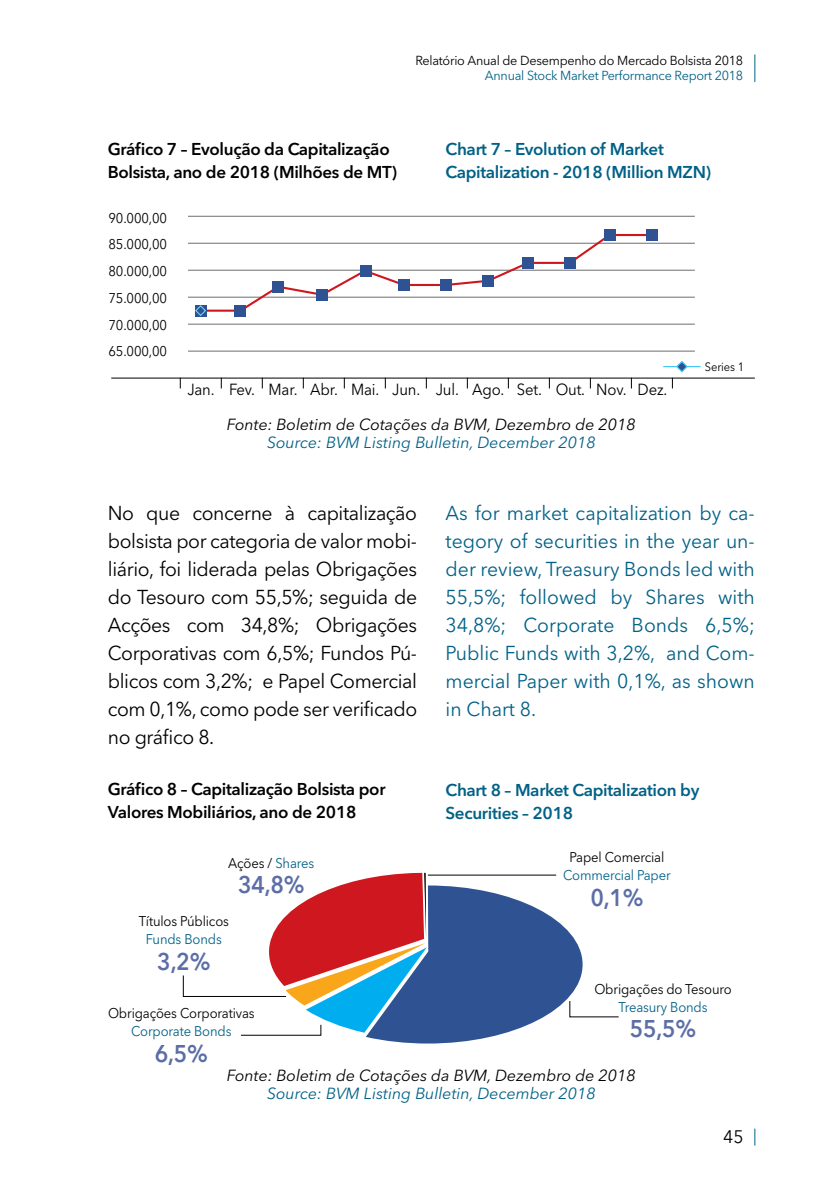
<style>
.page{position:relative;width:840px;height:1191px;background:#fff}
.page>*{position:absolute;margin:0;border:0;box-sizing:border-box;transform-origin:0 0}
.t1{font:600 24px "Avenir Next LT Pro";color:#5c6ea7;scale:.93 1}
.t2{font:20px/28px "Avenir Next LT Pro";letter-spacing:-.02em;color:#000;text-align:justify}
.t3{font:20px/28px "Avenir Next LT Pro";color:#006186;text-align:justify}
.t4{font:18px "Avenir Next LT Pro";color:#000}
.t5{font:600 17px/23px "Avenir Next LT Pro";letter-spacing:-.02em;color:#000}
.t6{font:600 17px/23px "Avenir Next LT Pro";letter-spacing:-.02em;color:#006186}
.t7{font:italic 16px "Avenir Next LT Pro";color:#000}
.t8{font:italic 16px "Avenir Next LT Pro";color:#006186}
.t9{font:16px "Avenir Next LT Pro";letter-spacing:-.01em;color:#000;scale:.93 1}
.t10{font:14px/26.8px "Avenir Next LT Pro";letter-spacing:-.01em;color:#000;text-align:justify;scale:.93 1}
.t11{font:14px "Avenir Next LT Pro";letter-spacing:-.01em;color:#006186;scale:.93 1}
.t12{font:13px "Avenir Next LT Pro";letter-spacing:-.02em;color:#000}
.t13{font:13px "Avenir Next LT Pro";letter-spacing:-.02em;color:#006186}
.t14{font:12px "Avenir Next LT Pro";letter-spacing:-.01em;color:#000;scale:.93 1}
.s1{color:#006186}
</style>
<div class="page">
<svg style="left:754px;top:54px;width:1px;height:28px"></svg>
<svg style="left:754px;top:1128px;width:1px;height:17px"></svg>
<hr style="left:188px;top:351px;width:506px;height:1px;background:#6d6e71">
<hr style="left:188px;top:324px;width:506px;height:1px;background:#6d6e71">
<hr style="left:188px;top:297px;width:506px;height:1px;background:#6d6e71">
<hr style="left:188px;top:216px;width:506px;height:1px;background:#6d6e71">
<hr style="left:188px;top:243px;width:506px;height:1px;background:#6d6e71">
<hr style="left:188px;top:270px;width:506px;height:1px;background:#6d6e71">
<hr style="left:111px;top:378px;width:643px;height:1px;background:#000">
<svg style="left:194px;top:233px;width:460px;height:84px"></svg>
<div style="left:234px;top:305px;width:12px;height:12px;background:#2f5293"></div>
<div style="left:272px;top:281px;width:12px;height:12px;background:#2f5293"></div>
<div style="left:316px;top:289px;width:12px;height:12px;background:#2f5293"></div>
<div style="left:360px;top:265px;width:12px;height:12px;background:#2f5293"></div>
<div style="left:398px;top:279px;width:12px;height:12px;background:#2f5293"></div>
<div style="left:439px;top:279px;width:12px;height:12px;background:#2f5293"></div>
<div style="left:482px;top:275px;width:12px;height:12px;background:#2f5293"></div>
<div style="left:521px;top:257px;width:12px;height:12px;background:#2f5293"></div>
<div style="left:563px;top:257px;width:12px;height:12px;background:#2f5293"></div>
<div style="left:603px;top:229px;width:12px;height:12px;background:#2f5293"></div>
<div style="left:645px;top:229px;width:12px;height:12px;background:#2f5293"></div>
<hr style="left:662px;top:366px;width:38px;height:1px;background:#44c8f5">
<svg style="left:671px;top:360px;width:17px;height:28px"></svg>
<svg style="left:183px;top:873px;width:435px;height:170px"></svg>
<p class="t12" style="left:415px;top:53px;width:329px">Relatório Anual de Desempenho do Mercado Bolsista 2018</p>
<p class="t13" style="left:484px;top:68px;width:260px">Annual Stock Market Performance Report 2018</p>
<p class="t5" style="left:108px;top:137px;width:290px">Gráfico 7 – Evolução da Capitalização<br>Bolsista, ano de 2018 (Milhões de MT)</p>
<p class="t10" style="left:108px;top:204px;width:65px">90.000,00<br>85.000,00<br>80.000,00<br>75.000,00<br>70.000,00<br>65.000,00</p>
<p class="t6" style="left:445px;top:137px;width:267px">Chart 7 – Evolution of Market<br>Capitalization - 2018 (Million MZN)</p>
<p class="t14" style="left:704px;top:360px;width:44px">Series 1</p>
<p class="t9" style="left:187px;top:380px;width:517px">Jan. Fev. Mar. Abr. Mai. Jun. Jul. Ago. Set. Out. Nov. Dez.</p>
<p class="t7" style="left:227px;top:414px;width:410px">Fonte: Boletim de Cotações da BVM, Dezembro de 2018</p>
<p class="t8" style="left:267px;top:432px;width:330px">Source: BVM Listing Bulletin, December 2018</p>
<p class="t2" style="left:108px;top:499px;width:311px">No que concerne à capitalização bolsista por categoria de valor mobi&shy;liário, foi liderada pelas Obrigações do Tesouro com 55,5%; seguida de Acções com 34,8%; Obrigações Corporativas com 6,5%; Fundos Pú&shy;blicos com 3,2%; e Papel Comercial com 0,1%, como pode ser verificado no gráfico 8.</p>
<p class="t5" style="left:108px;top:777px;width:279px">Gráfico 8 – Capitalização Bolsista por<br>Valores Mobiliários, ano de 2018</p>
<p class="t10" style="left:228px;top:849px;width:94px">Ações / <span class="s1">Shares</span></p>
<p class="t1" style="left:238px;top:870px;width:73px">34,8%</p>
<p class="t10" style="left:139px;top:907px;width:98px">Títulos Públicos</p>
<p class="t11" style="left:146px;top:930px;width:83px">Funds Bonds</p>
<p class="t1" style="left:157px;top:946px;width:59px">3,2%</p>
<p class="t10" style="left:108px;top:1000px;width:159px">Obrigações Corporativas</p>
<p class="t11" style="left:131px;top:1023px;width:109px">Corporate Bonds</p>
<p class="t1" style="left:155px;top:1039px;width:59px">6,5%</p>
<p class="t3" style="left:445px;top:499px;width:310px">As for market capitalization by ca&shy;tegory of securities in the year un&shy;der review, Treasury Bonds led with 55,5%; followed by Shares with 34,8%; Corporate Bonds 6,5%; Public Funds with 3,2%, and Com&shy;mercial Paper with 0,1%, as shown in Chart 8.</p>
<p class="t6" style="left:445px;top:778px;width:255px">Chart 8 – Market Capitalization by<br>Securities – 2018</p>
<p class="t10" style="left:569px;top:843px;width:103px">Papel Comercial</p>
<p class="t11" style="left:563px;top:867px;width:117px">Commercial Paper</p>
<p class="t1" style="left:590px;top:883px;width:59px">0,1%</p>
<p class="t10" style="left:594px;top:975px;width:149px">Obrigações do Tesouro</p>
<p class="t11" style="left:618px;top:998px;width:97px">Treasury Bonds</p>
<p class="t1" style="left:629px;top:1014px;width:73px">55,5%</p>
<p class="t7" style="left:227px;top:1065px;width:410px">Fonte: Boletim de Cotações da BVM, Dezembro de 2018</p>
<p class="t8" style="left:267px;top:1083px;width:330px">Source: BVM Listing Bulletin, December 2018</p>
<p class="t4" style="left:722px;top:1126px;width:22px">45</p>
</div>
